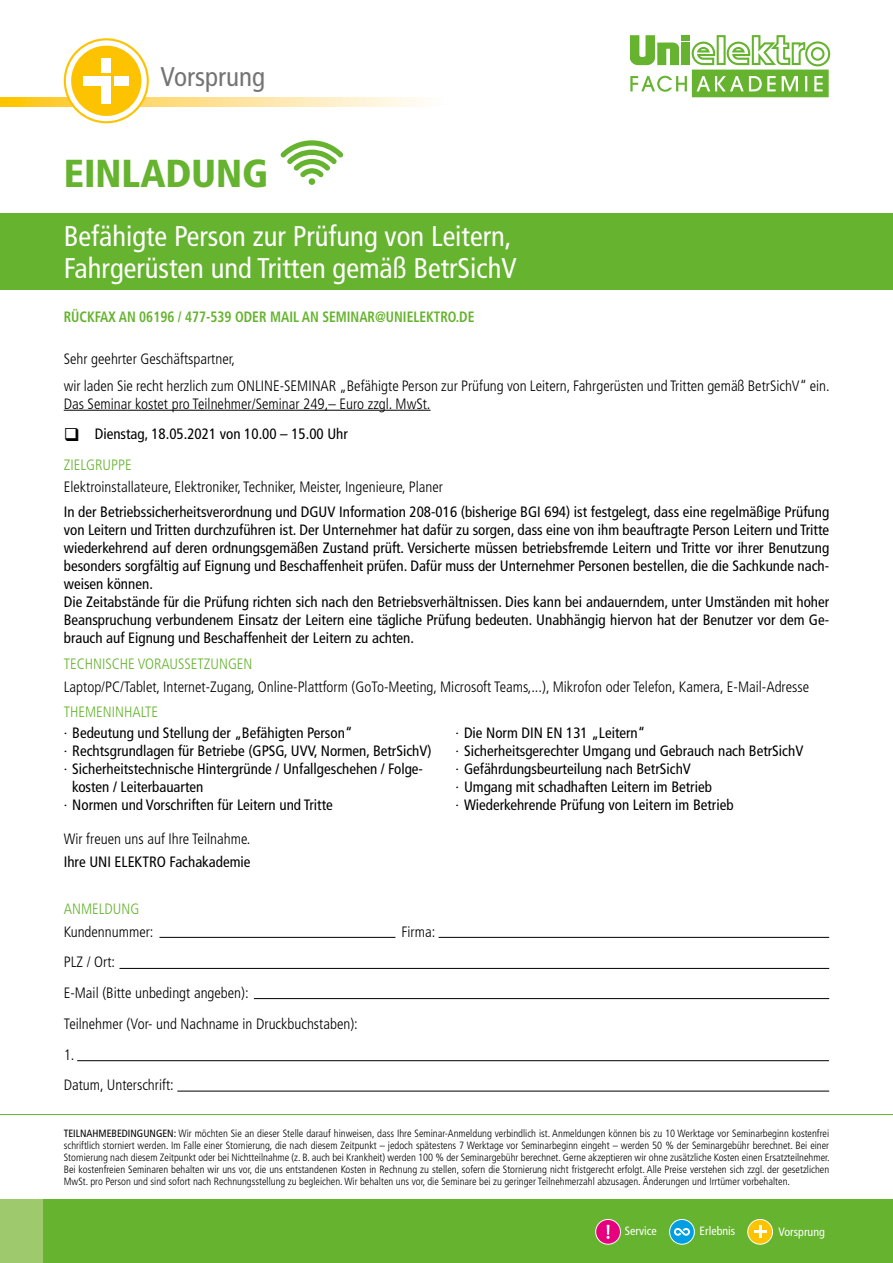
<style>
.page{position:relative;width:893px;height:1263px;background:#fff}
.page>*{position:absolute;margin:0;border:0;box-sizing:border-box;transform-origin:0 0}
.t1{font:900 condensed 39px "Frutiger LT";color:#65b32e}
.t2{font:condensed 28.5px/32.2px "Frutiger LT";color:#fff}
.t3{font:condensed 27px "Frutiger LT";color:#757474}
.t4{font:condensed 15px/18px "Frutiger LT";color:#000}
.t5{font:300 condensed 15px/30.8px "Frutiger LT";color:#000}
.t6{font:700 condensed 15px "Frutiger LT";color:#65b32e;scale:.9 1}
.t7{font:300 condensed 15px "Frutiger LT";color:#65b32e}
.t8{font:condensed 12px "Frutiger LT";color:#fff}
.t9{font:300 condensed 10.5px/12px "Frutiger LT";color:#000;text-align:justify}
.s1{font-weight:300;color:#65b32e}
.s2{font-weight:300}
.s3{font-weight:400}
</style>
<div class="page">
<div style="left:32px;top:1199px;width:861px;height:64px;background:#65b32e"></div>
<div style="left:0;top:1199px;width:43px;height:64px;background:#9fc96d"></div>
<svg style="left:630px;top:35px;width:200px;height:62px"></svg>
<hr style="left:0;top:1114px;width:893px;height:1px;background:#65b32e">
<div style="left:0;top:213px;width:893px;height:77px;background:#65b32e"></div>
<svg style="left:0;top:98px;width:424px;height:8px"></svg>
<svg style="left:64px;top:38px;width:85px;height:85px;fill:#fdc300"></svg>
<div style="left:66px;top:40px;width:81px;height:81px;border:5px solid #fff;border-radius:50%"></div>
<div style="left:83px;top:76px;width:28px;height:9px;background:#fff"></div>
<div style="left:115px;top:76px;width:14px;height:9px;background:#fff"></div>
<div style="left:102px;top:76px;width:9px;height:28px;background:#fff"></div>
<div style="left:102px;top:58px;width:9px;height:15px;background:#fff"></div>
<div style="left:596px;top:1219px;width:24px;height:25px;background:#e6007d;border-radius:50%"></div>
<div style="left:595px;top:1219px;width:26px;height:25px;border:1px solid #fff;border-radius:50%"></div>
<svg style="left:607px;top:1225px;width:3px;height:14px"></svg>
<div style="left:670px;top:1219px;width:24px;height:25px;background:#009fe3;border-radius:50%"></div>
<div style="left:669px;top:1219px;width:26px;height:25px;border:1px solid #fff;border-radius:50%"></div>
<svg style="left:674px;top:1228px;width:16px;height:8px"></svg>
<div style="left:748px;top:1219px;width:24px;height:25px;background:#fdc300;border-radius:50%"></div>
<div style="left:747px;top:1219px;width:26px;height:25px;border:1px solid #fff;border-radius:50%"></div>
<svg style="left:754px;top:1225px;width:13px;height:13px"></svg>
<hr style="left:64px;top:410px;width:367px;height:1px;background:#000">
<svg style="left:280px;top:140px;width:63px;height:37px"></svg>
<div style="left:309px;top:178px;width:6px;height:7px;background:#65b32e;border-radius:50%"></div>
<hr style="left:159px;top:937px;width:236px;height:1px;background:#000">
<hr style="left:439px;top:937px;width:390px;height:1px;background:#000">
<hr style="left:119px;top:968px;width:710px;height:1px;background:#000">
<hr style="left:254px;top:998px;width:575px;height:1px;background:#000">
<hr style="left:77px;top:1060px;width:752px;height:1px;background:#000">
<hr style="left:177px;top:1091px;width:652px;height:1px;background:#000">
<h3 class="t3" style="left:161px;top:61px;width:106px">Vorsprung</h3>
<h1 class="t1" style="left:64px;top:150px;width:206px">EINLADUNG</h1>
<h2 class="t2" style="left:64px;top:220px;width:454px">Befähigte Person zur Prüfung von Leitern,<br>Fahrgerüsten und Tritten gemäß BetrSichV</h2>
<p class="t6" style="left:64px;top:308px;width:458px">RÜCKFAX AN 06196 / 477-539 ODER MAIL AN SEMINAR@UNIELEKTRO.DE</p>
<p class="t5" style="left:64px;top:346px;width:767px;line-height:26.5px">Sehr geehrter Geschäftspartner,<br>wir laden Sie recht herzlich zum ONLINE-SEMINAR „Befähigte Person zur Prüfung von Leitern, Fahrgerüsten und Tritten gemäß BetrSichV“ ein.</p>
<p class="t5" style="left:64px;top:388px;width:368px">Das Seminar kostet pro Teilnehmer/Seminar 249,– Euro zzgl. MwSt.</p>
<p class="t4" style="left:64px;top:419px;width:286px;line-height:30.8px">❑ Dienstag, 18.05.2021 von 10.00 – 15.00 Uhr<br><span class="s1">ZIELGRUPPE</span></p>
<p class="t5" style="left:64px;top:472px;width:381px">Elektroinstallateure, Elektroniker, Techniker, Meister, Ingenieure, Planer</p>
<p class="t4" style="left:64px;top:503px;width:767px">In der Betriebssicherheitsverordnung und DGUV Information 208-016 (bisherige BGI 694) ist festgelegt, dass eine regelmäßige Prüfung von Leitern und Tritten durchzuführen ist. Der Unternehmer hat dafür zu sorgen, dass eine von ihm beauftragte Person Leitern und Tritte wiederkehrend auf deren ordnungsgemäßen Zustand prüft. Versicherte müssen betriebsfremde Leitern und Tritte vor ihrer Benutzung besonders sorgfältig auf Eignung und Beschaffenheit prüfen. Dafür muss der Unternehmer Personen bestellen, die die Sachkunde nach&shy;weisen können.<br>Die Zeitabstände für die Prüfung richten sich nach den Betriebsverhältnissen. Dies kann bei andauerndem, unter Umständen mit hoher Beanspruchung verbundenem Einsatz der Leitern eine tägliche Prüfung bedeuten. Unabhängig hiervon hat der Benutzer vor dem Ge&shy;brauch auf Eignung und Beschaffenheit der Leitern zu achten.</p>
<p class="t7" style="left:64px;top:656px;width:190px">TECHNISCHE VORAUSSETZUNGEN</p>
<p class="t5" style="left:64px;top:671px;width:747px">Laptop/PC/Tablet, Internet-Zugang, Online-Plattform (GoTo-Meeting, Microsoft Teams,...), Mikrofon oder Telefon, Kamera, E-Mail-Adresse</p>
<p class="t7" style="left:64px;top:703px;width:96px">THEMENINHALTE</p>
<p class="t4" style="left:64px;top:723px;width:290px"><span class="s2">·</span> Bedeutung und Stellung der „Befähigten Person“</p>
<p class="t4" style="left:64px;top:741px;width:369px"><span class="s2">·</span> Rechtsgrundlagen für Betriebe (GPSG, UVV, Normen, BetrSichV)</p>
<p class="t4" style="left:64px;top:759px;width:361px"><span class="s2">·</span> Sicherheitstechnische Hintergründe / Unfallgeschehen / Folge-</p>
<p class="t4" style="left:72px;top:777px;width:133px">kosten / Leiterbauarten</p>
<p class="t4" style="left:64px;top:795px;width:270px"><span class="s2">·</span> Normen und Vorschriften für Leitern und Tritte</p>
<p class="t5" style="left:64px;top:824px;width:188px">Wir freuen uns auf Ihre Teilnahme.</p>
<p class="t4" style="left:64px;top:852px;width:188px">Ihre UNI ELEKTRO Fachakademie</p>
<p class="t7" style="left:64px;top:901px;width:77px">ANMELDUNG</p>
<p class="t5" style="left:64px;top:916px;width:91px">Kundennummer:</p>
<p class="t5" style="left:401px;top:916px;width:35px">Firma:</p>
<p class="t5" style="left:64px;top:947px;width:296px">PLZ / Ort:<br>E-Mail (Bitte unbedingt angeben):<br>Teilnehmer (Vor- und Nachname in Druckbuchstaben):<br>1.<br>Datum, Unterschrift:</p>
<p class="t4" style="left:455px;top:723px;width:349px"><span class="s2">·</span> Die Norm DIN EN 131 „Leitern“<br><span class="s2">·</span> Sicherheitsgerechter Umgang und Gebrauch nach BetrSichV <span class="s2">·</span> Gefährdungsbeurteilung nach BetrSichV<br><span class="s2">·</span> Umgang mit schadhaften Leitern im Betrieb<br><span class="s2">·</span> Wiederkehrende Prüfung von Leitern im Betrieb</p>
<p class="t9" style="left:64px;top:1127px;width:767px"><span class="s3">TEILNAHMEBEDINGUNGEN:</span> Wir möchten Sie an dieser Stelle darauf hinweisen, dass Ihre Seminar-Anmeldung verbindlich ist. Anmeldungen können bis zu 10 Werktage vor Seminarbeginn kostenfrei schriftlich storniert werden. Im Falle einer Stornierung, die nach diesem Zeitpunkt – jedoch spätestens 7 Werktage vor Seminarbeginn eingeht – werden 50 % der Seminargebühr berechnet. Bei einer Stornierung nach diesem Zeitpunkt oder bei Nichtteilnahme (z. B. auch bei Krankheit) werden 100 % der Seminargebühr berechnet. Gerne akzeptieren wir ohne zusätzliche Kosten einen Ersatzteilnehmer.<br>Bei kostenfreien Seminaren behalten wir uns vor, die uns entstandenen Kosten in Rechnung zu stellen, sofern die Stornierung nicht fristgerecht erfolgt. Alle Preise verstehen sich zzgl. der gesetzlichen MwSt. pro Person und sind sofort nach Rechnungsstellung zu begleichen. Wir behalten uns vor, die Seminare bei zu geringer Teilnehmerzahl abzusagen. Änderungen und Irrtümer vorbehalten.</p>
<p class="t8" style="left:625px;top:1224px;width:33px">Service</p>
<p class="t8" style="left:700px;top:1224px;width:37px">Erlebnis</p>
<p class="t8" style="left:778px;top:1225px;width:48px">Vorsprung</p>
</div>
